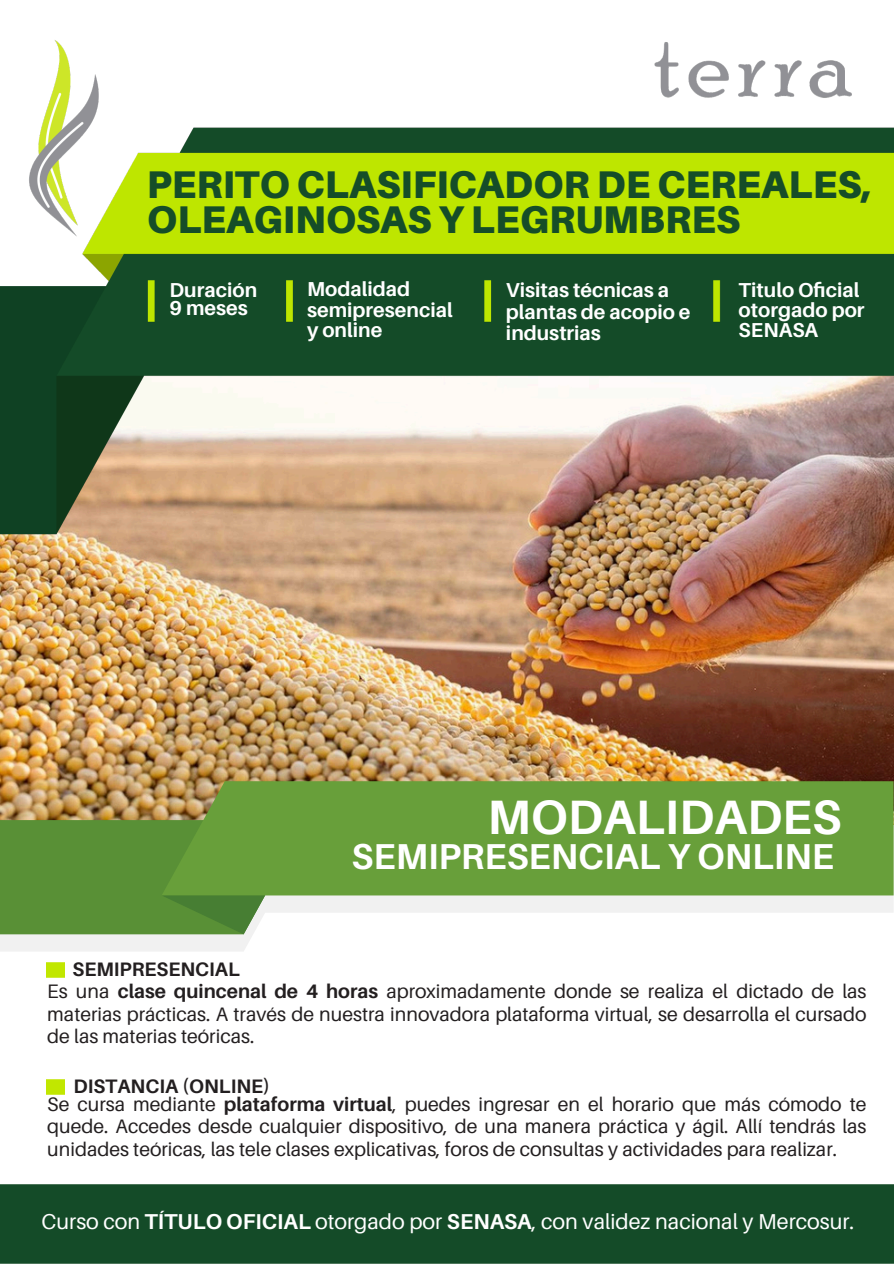
<style>
.page{position:relative;width:894px;height:1264px;background:#fff}
.page>*{position:absolute;margin:0;border:0;box-sizing:border-box;transform-origin:0 0}
.t1{font:700 48.3px "Aileron";color:#fff}
.t2{font:900 38.55px/34.8px "Aileron";color:#154d28}
.t3{font:700 36px "Aileron";color:#fff}
.t4{font:21.45px "Aileron";color:#fff}
.t5{font:700 20.1px/20.2px "Aileron";color:#fff}
.t6{font:19.5px/22.5px "Aileron";color:#231f20;text-align:justify}
.t7{font:700 19.5px "Aileron";color:#231f20}
.s1{font-weight:700}
</style>
<div class="page">
<div style="left:0;top:1184px;width:893px;height:78px;background:#144b28"></div>
<svg style="left:0;top:895px;width:893px;height:56px"></svg>
<img style="left:0;top:541px;width:893px;height:279px">
<img style="left:47px;top:962px;width:18px;height:15px">
<img style="left:47px;top:1079px;width:18px;height:15px">
<div style="left:161px;top:781px;width:732px;height:114px;background:#689f3a"></div>
<svg style="left:0;top:820px;width:307px;height:114px;background:#659842"></svg>
<img style="left:0;top:40px;width:893px;height:501px">
<h2 class="t2" style="left:147px;top:167px;width:726px">PERITO CLASIFICADOR DE CEREALES,<br>OLEAGINOSAS Y LEGRUMBRES</h2>
<p class="t5" style="left:169px;top:280px;width:89px;line-height:18px">Duración<br>9 meses</p>
<p class="t5" style="left:307px;top:279px;width:147px">Modalidad semipresencial y online</p>
<p class="t5" style="left:506px;top:279px;width:186px;line-height:21.3px">Visitas técnicas a plantas de acopio e industrias</p>
<p class="t5" style="left:738px;top:279px;width:127px">Titulo Oficial otorgado por<br>SENASA</p>
<p class="t7" style="left:72px;top:956px;width:169px">SEMIPRESENCIAL</p>
<p class="t1" style="left:487px;top:786px;width:355px">MODALIDADES</p>
<h2 class="t3" style="left:351px;top:834px;width:484px">SEMIPRESENCIAL Y ONLINE</h2>
<h4 class="t6" style="left:47px;top:979px;width:820px">Es una <span class="s1">clase quincenal de 4 horas</span> aproximadamente donde se realiza el dictado de las materias prácticas. A través de nuestra innovadora plataforma virtual, se desarrolla el cursado de las materias teóricas.</h4>
<h1 class="t7" style="left:73px;top:1073px;width:198px">DISTANCIA (ONLINE)</h1>
<h4 class="t6" style="left:47px;top:1092px;width:820px">Se cursa mediante <span class="s1">plataforma virtual</span>, puedes ingresar en el horario que más cómodo te quede. Accedes desde cualquier dispositivo, de una manera práctica y ágil. Allí tendrás las unidades teóricas, las tele clases explicativas, foros de consultas y actividades para realizar.</h4>
<h3 class="t4" style="left:42px;top:1208px;width:814px">Curso con <span class="s1">TÍTULO OFICIAL</span> otorgado por <span class="s1">SENASA</span>, con validez nacional y Mercosur.</h3>
</div>
